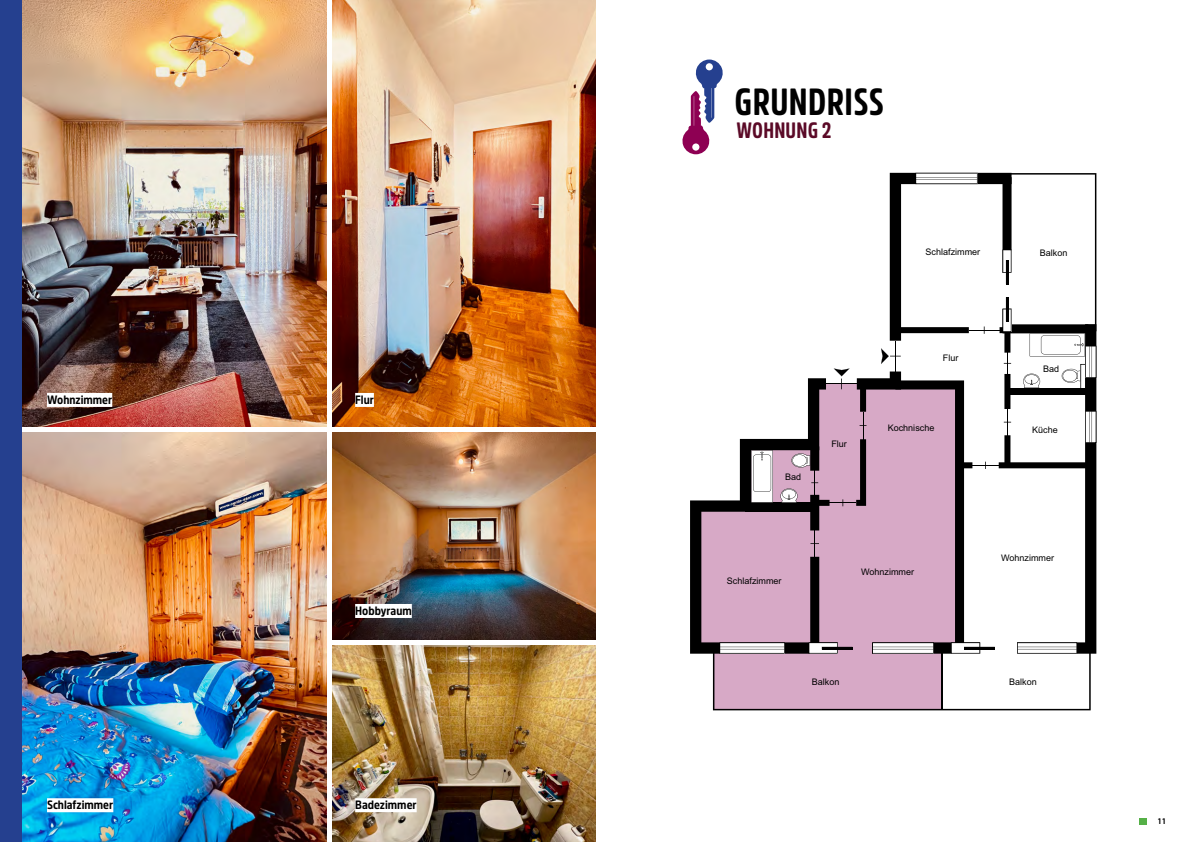
<style>
.page{position:relative;width:1191px;height:842px;background:#fff}
.page>*{position:absolute;margin:0;border:0;box-sizing:border-box;transform-origin:0 0}
.t1{font:700 37.4px "Amsi Pro Condensed";letter-spacing:.01em;color:#000}
.t2{font:700 22px "Amsi Pro Condensed";letter-spacing:.01em;color:#5b0a27}
.t3{font:700 12px "Amsi Pro Narrow";color:#000}
.t4{font:9px "Arial";color:#000}
.t5{font:700 8px "Amsi Pro Narrow";color:#000}
</style>
<div class="page">
<div style="left:1138px;top:818px;width:8px;height:6px;background:#55b047"></div>
<img style="left:21px;top:0;width:305px;height:426px">
<img style="left:21px;top:432px;width:305px;height:410px">
<div style="left:47px;top:393px;width:65px;height:14px;background:#fff"></div>
<div style="left:47px;top:798px;width:66px;height:14px;background:#fff"></div>
<img style="left:333px;top:0;width:262px;height:426px">
<img style="left:333px;top:646px;width:262px;height:196px">
<img style="left:333px;top:432px;width:262px;height:208px">
<div style="left:0;top:0;width:21px;height:842px;background:#25408f"></div>
<div style="left:355px;top:393px;width:19px;height:14px;background:#fff"></div>
<div style="left:355px;top:798px;width:62px;height:14px;background:#fff"></div>
<div style="left:355px;top:604px;width:57px;height:14px;background:#fff"></div>
<svg style="left:682px;top:59px;width:41px;height:95px"></svg>
<svg style="left:690px;top:500px;width:23px;height:154px;background:#5e4a56"></svg>
<svg style="left:713px;top:173px;width:383px;height:537px"></svg>
<h3 class="t3" style="left:47px;top:390px;width:67px">Wohnzimmer</h3>
<h3 class="t3" style="left:47px;top:795px;width:68px">Schlafzimmer</h3>
<h3 class="t3" style="left:355px;top:390px;width:20px">Flur</h3>
<h3 class="t3" style="left:355px;top:601px;width:58px">Hobbyraum</h3>
<h3 class="t3" style="left:355px;top:795px;width:63px">Badezimmer</h3>
<h1 class="t1" style="left:734px;top:72px;width:151px">GRUNDRISS</h1>
<h2 class="t2" style="left:736px;top:113px;width:97px">WOHNUNG 2</h2>
<p class="t4" style="left:925px;top:246px;width:56px">Schlafzimmer</p>
<p class="t4" style="left:1040px;top:247px;width:29px">Balkon</p>
<p class="t4" style="left:943px;top:352px;width:17px">Flur</p>
<p class="t4" style="left:1043px;top:362px;width:18px">Bad</p>
<p class="t4" style="left:785px;top:471px;width:18px">Bad</p>
<p class="t4" style="left:831px;top:438px;width:17px">Flur</p>
<p class="t4" style="left:887px;top:422px;width:48px">Kochnische</p>
<p class="t4" style="left:727px;top:575px;width:56px">Schlafzimmer</p>
<p class="t4" style="left:861px;top:566px;width:55px">Wohnzimmer</p>
<p class="t4" style="left:1032px;top:424px;width:27px">Küche</p>
<p class="t4" style="left:1001px;top:552px;width:55px">Wohnzimmer</p>
<p class="t4" style="left:811px;top:675px;width:29px">Balkon</p>
<p class="t4" style="left:1009px;top:676px;width:29px">Balkon</p>
<p class="t5" style="left:1158px;top:815px;width:9px">11</p>
</div>
